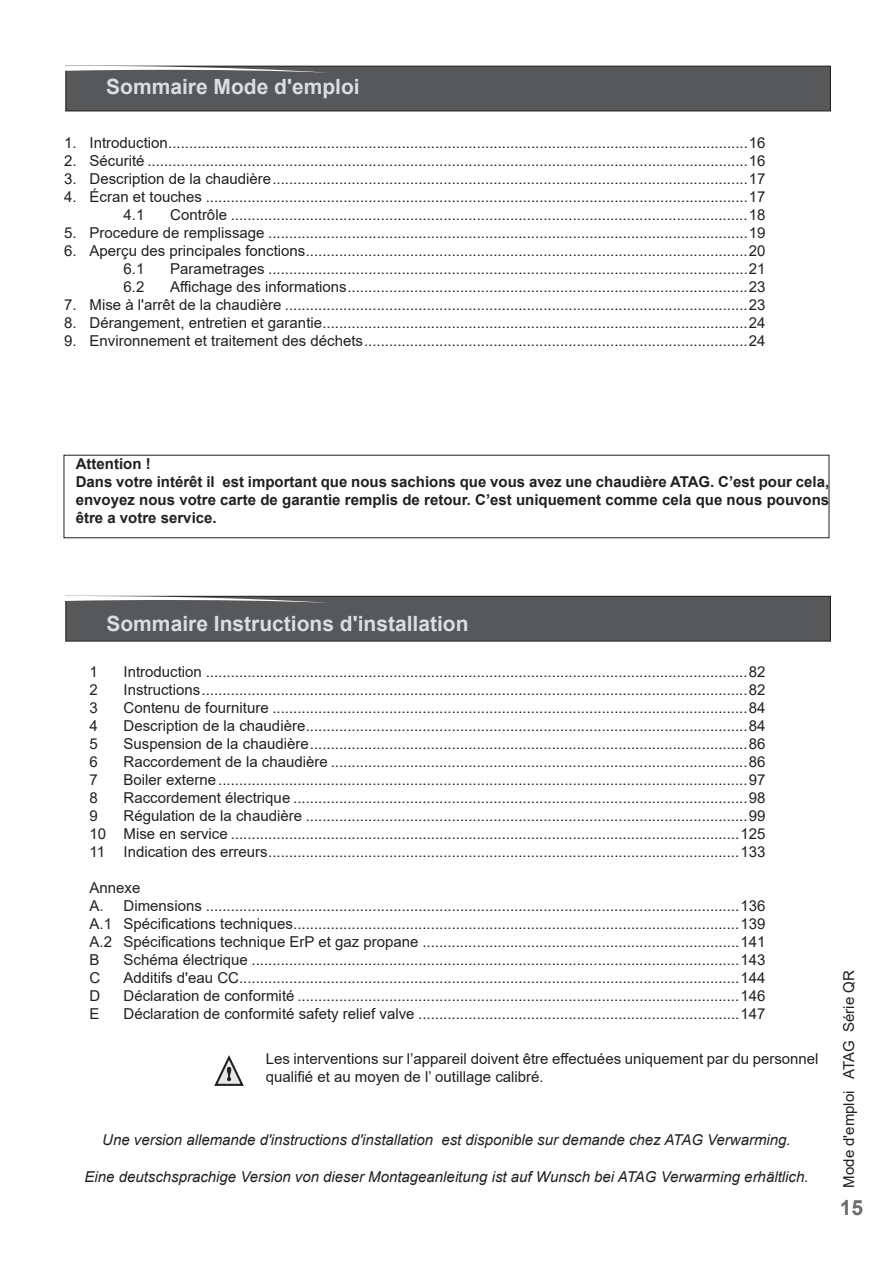
<style>
.page{position:relative;width:893px;height:1263px;background:#fff}
.page>*{position:absolute;margin:0;border:0;box-sizing:border-box;transform-origin:0 0}
.Kop{font:700 21px "Arial";color:#dcdddf}
.t1{font:700 21px "Arial";color:#6c6d70}
.Gewone_tekst{font:15px/18px "Arial";color:#231f20}
.IO_Kop{font:15px "Arial";color:#231f20}
.Gewone_tekst_vooraan{font:700 15px/18px "Arial";color:#231f20;text-align:justify}
.Gewone_tekst-2{font:italic 15px "Arial";color:#231f20}
.IO_subkop{font:15px "Arial";color:#231f20}
</style>
<div class="page">
<div style="left:66px;top:596px;width:764px;height:45px;background:#57585a"></div>
<div style="left:66px;top:596px;width:765px;height:45px;border:1px solid #231f20"></div>
<svg style="left:65px;top:596px;width:264px;height:7px"></svg>
<div style="left:66px;top:66px;width:764px;height:45px;background:#57585a"></div>
<div style="left:66px;top:66px;width:765px;height:45px;border:1px solid #231f20"></div>
<svg style="left:65px;top:66px;width:264px;height:7px"></svg>
<svg style="left:214px;top:1055px;width:30px;height:31px"></svg>
<p class="Kop" style="left:106px;top:72px;width:255px">Sommaire Mode d'emploi</p>
<p class="IO_Kop" style="left:64px;top:132px;width:703px">1. Introduction...........................................................................................................................................16</p>
<p class="IO_Kop" style="left:64px;top:150px;width:703px">2. Sécurité ................................................................................................................................................16</p>
<p class="IO_Kop" style="left:64px;top:168px;width:703px">3. Description de la chaudière..................................................................................................................17</p>
<p class="IO_Kop" style="left:64px;top:186px;width:703px">4. Écran et touches ..................................................................................................................................17</p>
<p class="IO_subkop" style="left:124px;top:204px;width:22px">4.1</p>
<p class="IO_subkop" style="left:170px;top:204px;width:597px">Contrôle ............................................................................................................................18</p>
<p class="IO_Kop" style="left:64px;top:222px;width:703px">5. Procedure de remplissage ...................................................................................................................19</p>
<p class="IO_Kop" style="left:64px;top:240px;width:703px">6. Aperçu des principales fonctions..........................................................................................................20</p>
<p class="IO_Kop" style="left:124px;top:258px;width:22px">6.1</p>
<p class="IO_Kop" style="left:170px;top:258px;width:597px">Parametrages ...................................................................................................................21</p>
<p class="IO_Kop" style="left:124px;top:276px;width:22px">6.2</p>
<p class="IO_Kop" style="left:170px;top:276px;width:597px">Affichage des informations................................................................................................23</p>
<p class="IO_Kop" style="left:64px;top:294px;width:703px">7. Mise à l'arrêt de la chaudière ...............................................................................................................23</p>
<p class="IO_Kop" style="left:64px;top:312px;width:703px">8. Dérangement, entretien et garantie......................................................................................................24</p>
<p class="IO_Kop" style="left:64px;top:330px;width:703px">9. Environnement et traitement des déchets............................................................................................24</p>
<p class="Gewone_tekst_vooraan" style="left:76px;top:455px;width:76px">Attention !</p>
<p class="Gewone_tekst_vooraan" style="left:76px;top:473px;width:755px">Dans votre intérêt il est important que nous sachions que vous avez une chaudière ATAG. C’est pour cela, envoyez nous votre carte de garantie remplis de retour. C’est uniquement comme cela que nous pouvons être a votre service.</p>
<p class="Kop" style="left:106px;top:609px;width:364px">Sommaire Instructions d'installation</p>
<p class="Gewone_tekst" style="left:90px;top:662px;width:10px">1</p>
<p class="Gewone_tekst" style="left:124px;top:662px;width:643px">Introduction ..................................................................................................................................82</p>
<p class="Gewone_tekst" style="left:90px;top:680px;width:10px">2</p>
<p class="Gewone_tekst" style="left:124px;top:680px;width:643px">Instructions...................................................................................................................................82</p>
<p class="Gewone_tekst" style="left:90px;top:698px;width:10px">3</p>
<p class="Gewone_tekst" style="left:124px;top:698px;width:643px">Contenu de fourniture ..................................................................................................................84</p>
<p class="Gewone_tekst" style="left:90px;top:716px;width:10px">4</p>
<p class="Gewone_tekst" style="left:124px;top:716px;width:643px">Description de la chaudière..........................................................................................................84</p>
<p class="Gewone_tekst" style="left:90px;top:734px;width:10px">5</p>
<p class="Gewone_tekst" style="left:124px;top:734px;width:643px">Suspension de la chaudière.........................................................................................................86</p>
<p class="Gewone_tekst" style="left:90px;top:752px;width:10px">6</p>
<p class="Gewone_tekst" style="left:124px;top:752px;width:643px">Raccordement de la chaudière ....................................................................................................86</p>
<p class="Gewone_tekst" style="left:90px;top:770px;width:10px">7</p>
<p class="Gewone_tekst" style="left:124px;top:770px;width:643px">Boiler externe ...............................................................................................................................97</p>
<p class="Gewone_tekst" style="left:90px;top:788px;width:10px">8</p>
<p class="Gewone_tekst" style="left:124px;top:788px;width:643px">Raccordement électrique .............................................................................................................98</p>
<p class="Gewone_tekst" style="left:90px;top:806px;width:10px">9</p>
<p class="Gewone_tekst" style="left:124px;top:806px;width:643px">Régulation de la chaudière ..........................................................................................................99</p>
<p class="Gewone_tekst" style="left:90px;top:824px;width:677px">10 Mise en service ..........................................................................................................................125</p>
<p class="Gewone_tekst" style="left:90px;top:842px;width:677px">11 Indication des erreurs.................................................................................................................133</p>
<p class="Gewone_tekst" style="left:90px;top:878px;width:52px">Annexe</p>
<p class="Gewone_tekst" style="left:90px;top:896px;width:677px">A. Dimensions ................................................................................................................................136</p>
<p class="Gewone_tekst" style="left:90px;top:914px;width:677px">A.1 Spécifications techniques...........................................................................................................139</p>
<p class="Gewone_tekst" style="left:90px;top:932px;width:677px">A.2 Spécifications technique ErP et gaz propane ............................................................................141</p>
<p class="Gewone_tekst" style="left:90px;top:950px;width:12px">B</p>
<p class="Gewone_tekst" style="left:124px;top:950px;width:643px">Schéma électrique .....................................................................................................................143</p>
<p class="IO_Kop" style="left:90px;top:967px;width:12px">C</p>
<p class="IO_Kop" style="left:124px;top:967px;width:643px">Additifs d'eau CC........................................................................................................................144</p>
<p class="Gewone_tekst" style="left:90px;top:986px;width:12px">D</p>
<p class="Gewone_tekst" style="left:124px;top:986px;width:643px">Déclaration de conformité ..........................................................................................................146</p>
<p class="Gewone_tekst" style="left:90px;top:1004px;width:12px">E</p>
<p class="Gewone_tekst" style="left:124px;top:1004px;width:643px">Déclaration de conformité safety relief valve .............................................................................147</p>
<p class="Gewone_tekst" style="left:266px;top:1050px;width:554px">Les interventions sur l’appareil doivent être effectuées uniquement par du personnel qualifié et au moyen de l’ outillage calibré.</p>
<p class="Gewone_tekst-2" style="left:102px;top:1130px;width:690px">Une version allemande d'instructions d'installation est disponible sur demande chez ATAG Verwarming.</p>
<p class="Gewone_tekst-2" style="left:84px;top:1166px;width:725px">Eine deutschsprachige Version von dieser Montageanleitung ist auf Wunsch bei ATAG Verwarming erhältlich.</p>
<p class="IO_Kop" style="left:838px;top:1187px;width:219px;rotate:-90deg">Mode d'emploi ATAG Série QR</p>
<h1 class="t1" style="left:840px;top:1192px;width:25px">15</h1>
</div>
